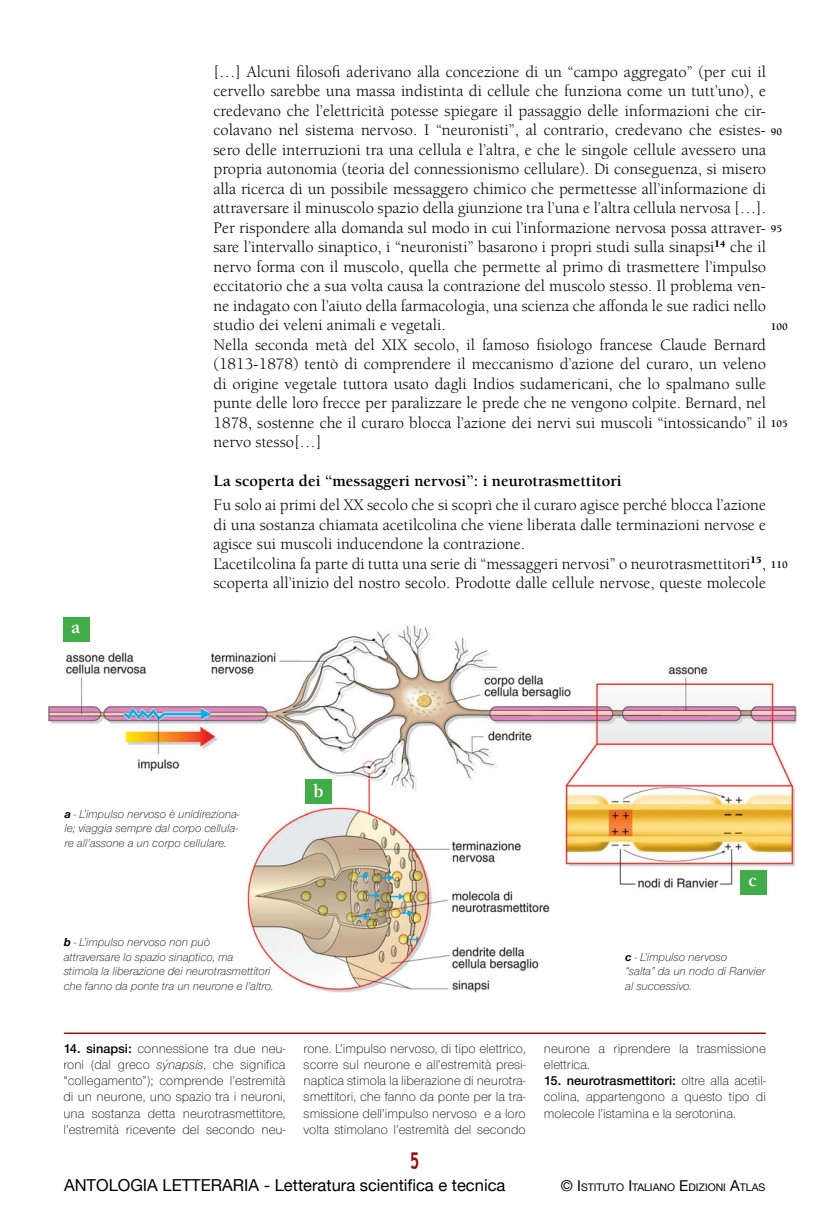
<style>
.page{position:relative;width:830px;height:1212px;background:#fff}
.page>*{position:absolute;margin:0;border:0;box-sizing:border-box;transform-origin:0 0}
.t1{font:700 23.1px "Trebuchet MS";color:#9e0b0f;scale:.71 1}
.t2{font:700 18.9px "Berkeley";color:#fff}
.t3{font:16.5px/19.5px "Berkeley";color:#000}
.t4{font:700 16.5px "Berkeley";color:#000}
.t5{font:16.5px "Helvetica Neue";color:#000}
.t6{font:13.5px/16.2px "Nimbus San Nov T Ligh";color:#000;text-align:justify}
.t7{font:600 13.5px "Nimbus San Nov T";color:#000}
.t8{font:12px/14.4px "Nimbus San Nov T Ligh Ital";color:#000}
.t9{font:10.5px "Helvetica Neue";color:#000}
.t10{font:700 10.5px "Berkeley";color:#000}
.s1{font-family:"Nimbus San Nov T";font-weight:700;font-style:italic}
.s2{font-family:"Nimbus San Nov T";font-weight:600}
.s3{font-family:"Nimbus San Nov T Ligh Ital"}
.s4{font-family:"Nimbus San Nov T Ligh";font-weight:400}
.s5{font-size:15px}
</style>
<div class="page">
<hr style="left:64px;top:1032px;width:700px;height:2px;background:#9e0b0f">
<img style="left:49px;top:626px;width:747px;height:366px">
<div style="left:63px;top:617px;width:26px;height:25px;background:#41ad49"></div>
<div style="left:739px;top:870px;width:26px;height:25px;background:#41ad49"></div>
<div style="left:306px;top:779px;width:26px;height:24px;background:#41ad49"></div>
<p class="t2" style="left:71px;top:617px;width:10px">a</p>
<p class="t3" style="left:213px;top:62px;width:554px">[…] Alcuni filosofi aderivano alla concezione di un “campo aggregato” (per cui il cervello sarebbe una massa indistinta di cellule che funziona come un tutt’uno), e credevano che l’elettricità potesse spiegare il passaggio delle informazioni che cir&shy;colavano nel sistema nervoso. I “neuronisti”, al contrario, credevano che esistes&shy;sero delle interruzioni tra una cellula e l’altra, e che le singole cellule avessero una propria autonomia (teoria del connessionismo cellulare). Di conseguenza, si misero alla ricerca di un possibile messaggero chimico che permettesse all’informazione di attraversare il minuscolo spazio della giunzione tra l’una e l’altra cellula nervosa […].<br>Per rispondere alla domanda sul modo in cui l’informazione nervosa possa attraver&shy;sare l’intervallo sinaptico, i “neuronisti” basarono i propri studi sulla sinapsi<sup>14</sup> che il nervo forma con il muscolo, quella che permette al primo di trasmettere l’impulso eccitatorio che a sua volta causa la contrazione del muscolo stesso. Il problema ven&shy;ne indagato con l’aiuto della farmacologia, una scienza che affonda le sue radici nello studio dei veleni animali e vegetali.<br>Nella seconda metà del XIX secolo, il famoso fisiologo francese Claude Bernard (1813-1878) tentò di comprendere il meccanismo d’azione del curaro, un veleno di origine vegetale tuttora usato dagli Indios sudamericani, che lo spalmano sulle punte delle loro frecce per paralizzare le prede che ne vengono colpite. Bernard, nel 1878, sostenne che il curaro blocca l’azione dei nervi sui muscoli “intossicando” il nervo stesso[…]</p>
<p class="t4" style="left:213px;top:472px;width:409px">La scoperta dei “messaggeri nervosi”: i neurotrasmettitori</p>
<p class="t3" style="left:213px;top:495px;width:554px">Fu solo ai primi del XX secolo che si scoprì che il curaro agisce perché blocca l’azione di una sostanza chiamata acetilcolina che viene liberata dalle terminazioni nervose e agisce sui muscoli inducendone la contrazione.<br>L’acetilcolina fa parte di tutta una serie di “messaggeri nervosi” o neurotrasmettitori<sup>15</sup>, scoperta all’inizio del nostro secolo. Prodotte dalle cellule nervose, queste molecole</p>
<p class="t10" style="left:770px;top:126px;width:13px">90</p>
<p class="t10" style="left:770px;top:223px;width:13px">95</p>
<p class="t10" style="left:770px;top:321px;width:18px">100</p>
<p class="t10" style="left:770px;top:418px;width:18px">105</p>
<p class="t10" style="left:770px;top:559px;width:18px">110</p>
<p class="t2" style="left:313px;top:781px;width:12px">b</p>
<p class="t8" style="left:64px;top:807px;width:176px"><span class="s1">a</span> - L’impulso nervoso è unidireziona&shy;le; viaggia sempre dal corpo cellula&shy;re all’assone a un corpo cellulare.</p>
<p class="t8" style="left:64px;top:935px;width:211px"><span class="s1">b</span> - L’impulso nervoso non può<br>attraversare lo spazio sinaptico, ma<br>stimola la liberazione dei neurotrasmettitori che fanno da ponte tra un neurone e l’altro.</p>
<p class="t2" style="left:748px;top:870px;width:10px">c</p>
<p class="t8" style="left:625px;top:949px;width:142px"><span class="s1">c</span> - L’impulso nervoso<br>“salta” da un nodo di Ranvier al successivo.</p>
<p class="t6" style="left:63px;top:1040px;width:223px"><span class="s2">14. sinapsi:</span> connessione tra due neu&shy;roni (dal greco <span class="s3">sýnapsis</span>, che significa “collegamento”); comprende l’estremità di un neurone, uno spazio tra i neuroni, una sostanza detta neurotrasmettitore, l’estremità ricevente del secondo neu-</p>
<p class="t6" style="left:303px;top:1040px;width:223px">rone. L’impulso nervoso, di tipo elettrico, scorre sul neurone e all’estremità presi&shy;naptica stimola la liberazione di neurotra&shy;smettitori, che fanno da ponte per la tra&shy;smissione dell’impulso nervoso e a loro volta stimolano l’estremità del secondo</p>
<p class="t6" style="left:543px;top:1040px;width:223px">neurone a riprendere la trasmissione elettrica.</p>
<p class="t7" style="left:543px;top:1073px;width:223px">15. neurotrasmettitori: <span class="s4">oltre alla acetil-</span></p>
<p class="t6" style="left:543px;top:1089px;width:223px">colina, appartengono a questo tipo di molecole l’istamina e la serotonina.</p>
<h1 class="t1" style="left:409px;top:1146px;width:15px">5</h1>
<p class="t5" style="left:64px;top:1175px;width:442px">antologia letteraria - Letteratura scientifica e tecnica</p>
<p class="t9" style="left:560px;top:1180px;width:206px"><span class="s5">©</span> <span class="s5">I</span>STITUTO <span class="s5">I</span>TALIANO <span class="s5">E</span>DIZI ONI <span class="s5">A</span>TLAS</p>
</div>
